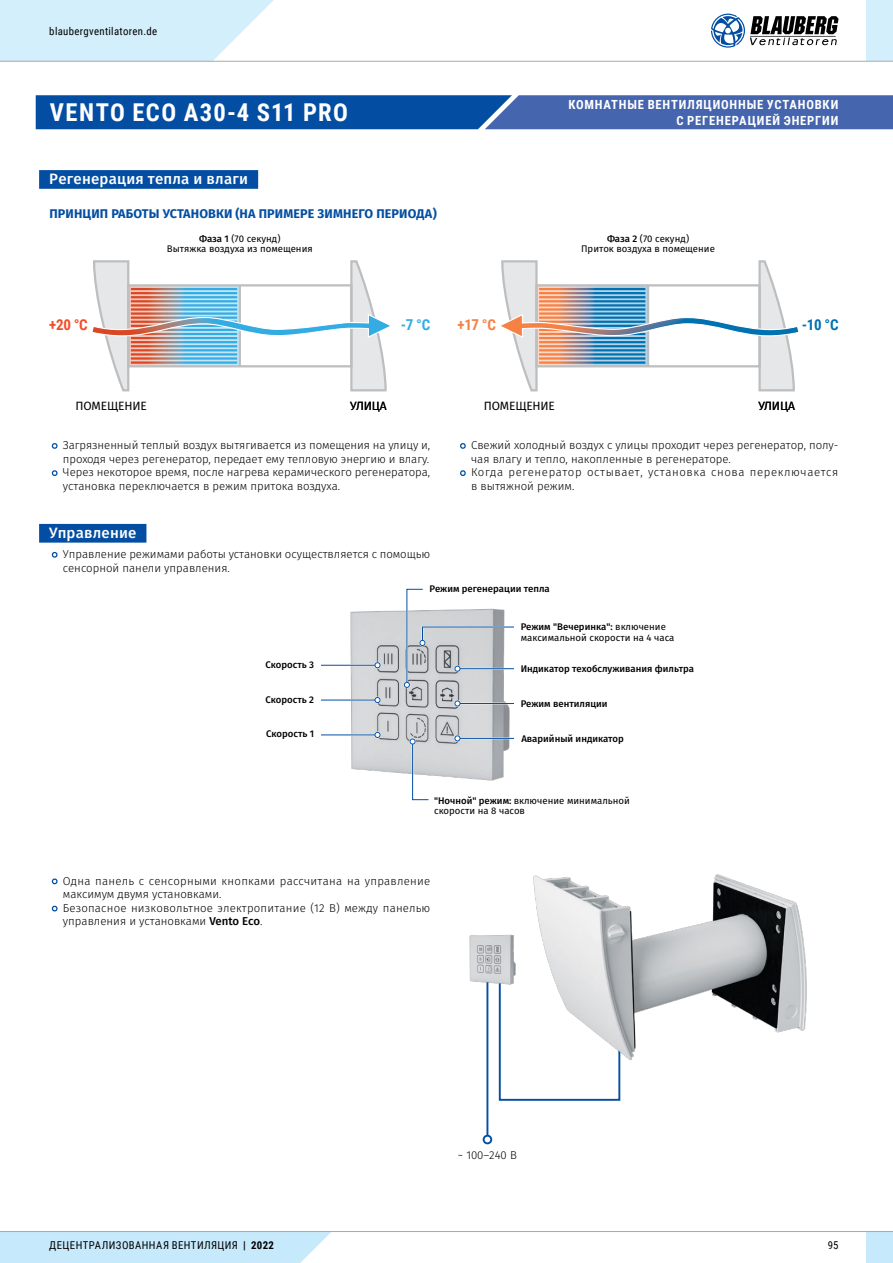
<style>
.page{position:relative;width:893px;height:1263px;background:#fff}
.page>*{position:absolute;margin:0;border:0;box-sizing:border-box;transform-origin:0 0}
.t1{font:700 24.6px "Roboto Condensed";letter-spacing:.055em;color:#fff}
.t2{font:500 15px "Fira Sans";letter-spacing:.01em;color:#fff}
.t3{font:700 15px "Roboto Condensed";color:#f04e29}
.t4{font:700 15px "Roboto Condensed";color:#f58145}
.t5{font:700 15px "Roboto Condensed";color:#0071b1}
.t6{font:700 15px "Roboto Condensed";color:#33ace3}
.t7{font:700 12.6px/15.3px "Roboto Condensed";letter-spacing:.065em;color:#fff;text-align:right}
.t8{font:700 12.6px "Fira Sans";letter-spacing:.01em;color:#034ea2}
.t9{font:12px "Fira Sans";letter-spacing:-.015em;color:#000}
.t10{font:300 11.4px/13.6px "Fira Sans";color:#000}
.t11{font:10.8px "Roboto Condensed";letter-spacing:.035em;color:#000}
.t12{font:9.6px/10.2px "Fira Sans";color:#000;text-align:center}
.t13{font:500 9.6px "Fira Sans";color:#000}
.s1{font-weight:500}
.s2{font-weight:700}
</style>
<div class="page">
<div style="left:866px;top:1231px;width:27px;height:32px;background:#c6eafb"></div>
<div style="left:0;top:1232px;width:331px;height:31px;background:#c6eafb"></div>
<hr style="left:0;top:1231px;width:893px;height:1px;background:#a7a9ac">
<div style="left:866px;top:0;width:27px;height:61px;background:#d3effc"></div>
<svg style="left:711px;top:14px;width:127px;height:34px"></svg>
<svg style="left:0;top:0;width:295px;height:61px"></svg>
<hr style="left:0;top:61px;width:893px;height:1px;background:#a7a9ac">
<svg style="left:36px;top:95px;width:857px;height:34px;background:#255ba9"></svg>
<svg style="left:486px;top:984px;width:135px;height:153px"></svg>
<div style="left:483px;top:1135px;width:9px;height:9px;border:2px solid #034ea2;border-radius:50%"></div>
<img style="left:470px;top:935px;width:46px;height:49px">
<img style="left:531px;top:874px;width:276px;height:188px">
<div style="left:39px;top:170px;width:219px;height:19px;background:#034ea2"></div>
<div style="left:39px;top:524px;width:107px;height:19px;background:#034ea2"></div>
<svg style="left:51px;top:551px;width:7px;height:7px"></svg>
<svg style="left:51px;top:878px;width:7px;height:7px"></svg>
<svg style="left:51px;top:905px;width:7px;height:7px"></svg>
<svg style="left:51px;top:443px;width:7px;height:6px"></svg>
<svg style="left:51px;top:470px;width:7px;height:6px"></svg>
<svg style="left:460px;top:443px;width:6px;height:6px"></svg>
<svg style="left:460px;top:470px;width:6px;height:6px"></svg>
<svg style="left:92px;top:260px;width:298px;height:132px"></svg>
<svg style="left:501px;top:260px;width:298px;height:132px"></svg>
<img style="left:350px;top:610px;width:160px;height:171px">
<div style="left:409px;top:738px;width:7px;height:7px;border:2px solid #fff;border-radius:50%"></div>
<svg style="left:410px;top:738px;width:20px;height:63px"></svg>
<hr style="left:321px;top:734px;width:56px;height:2px;background:#fff">
<div style="left:374px;top:731px;width:7px;height:7px;border:2px solid #fff;border-radius:50%"></div>
<hr style="left:321px;top:734px;width:56px;height:1px;background:#034ea2">
<svg style="left:375px;top:732px;width:5px;height:6px"></svg>
<hr style="left:321px;top:699px;width:56px;height:2px;background:#fff">
<div style="left:374px;top:697px;width:7px;height:6px;border:2px solid #fff;border-radius:50%"></div>
<hr style="left:321px;top:700px;width:56px;height:1px;background:#034ea2">
<svg style="left:375px;top:697px;width:5px;height:6px"></svg>
<hr style="left:321px;top:664px;width:56px;height:2px;background:#fff">
<div style="left:374px;top:662px;width:7px;height:7px;border:2px solid #fff;border-radius:50%"></div>
<hr style="left:321px;top:665px;width:56px;height:1px;background:#034ea2">
<svg style="left:375px;top:662px;width:5px;height:6px"></svg>
<hr style="left:458px;top:737px;width:56px;height:2px;background:#fff">
<div style="left:454px;top:735px;width:7px;height:7px;border:2px solid #fff;border-radius:50%"></div>
<hr style="left:458px;top:738px;width:56px;height:1px;background:#034ea2">
<svg style="left:454px;top:735px;width:6px;height:6px"></svg>
<div style="left:454px;top:700px;width:7px;height:7px;border:2px solid #fff;border-radius:50%"></div>
<hr style="left:458px;top:703px;width:56px;height:1px;background:#034ea2">
<svg style="left:454px;top:700px;width:6px;height:6px"></svg>
<div style="left:403px;top:681px;width:7px;height:7px;border:2px solid #fff;border-radius:50%"></div>
<svg style="left:404px;top:588px;width:110px;height:100px"></svg>
<p class="t11" style="left:49px;top:23px;width:109px">blaubergventilatoren.de</p>
<h1 class="t1" style="left:50px;top:95px;width:300px">VENTO ECO A30-4 S11 PRO</h1>
<h2 class="t2" style="left:49px;top:168px;width:200px">Регенерация тепла и влаги</h2>
<p class="t7" style="left:568px;top:97px;width:271px">КОМНАТНЫЕ ВЕНТИЛЯЦИОННЫЕ УСТАНОВКИ<br>С РЕГЕНЕРАЦИЕЙ ЭНЕРГИИ</p>
<p class="t8" style="left:49px;top:204px;width:389px">ПРИНЦИП РАБОТЫ УСТАНОВКИ (НА ПРИМЕРЕ ЗИМНЕГО ПЕРИОДА)</p>
<p class="t12" style="left:167px;top:234px;width:147px"><span class="s1">Фаза 1</span> (70 секунд)<br>Вытяжка воздуха из помещения</p>
<p class="t12" style="left:581px;top:234px;width:135px"><span class="s1">Фаза 2</span> (70 секунд)<br>Приток воздуха в помещение</p>
<h2 class="t3" style="left:49px;top:315px;width:40px">+20 °C</h2>
<h2 class="t6" style="left:401px;top:315px;width:31px">-7 °C</h2>
<h2 class="t4" style="left:458px;top:315px;width:40px">+17 °C</h2>
<h2 class="t5" style="left:802px;top:315px;width:38px">-10 °C</h2>
<p class="t9" style="left:76px;top:397px;width:73px">ПОМЕЩЕНИЕ</p>
<p class="t9" style="left:350px;top:397px;width:38px">УЛИЦА</p>
<p class="t9" style="left:484px;top:397px;width:73px">ПОМЕЩЕНИЕ</p>
<p class="t9" style="left:758px;top:397px;width:38px">УЛИЦА</p>
<p class="t10" style="left:63px;top:439px;width:369px;text-align:justify">Загрязненный теплый воздух вытягивается из помещения на улицу и, проходя через регенератор, передает ему тепловую энергию и влагу.<br>Через некоторое время, после нагрева керамического регенератора, установка переключается в режим притока воздуха.</p>
<p class="t10" style="left:471px;top:439px;width:369px">Свежий холодный воздух с улицы проходит через регенератор, полу&shy;чая влагу и тепло, накопленные в регенераторе.<br>Когда регенератор остывает, установка снова переключается в вытяжной режим.</p>
<h2 class="t2" style="left:49px;top:522px;width:89px">Управление</h2>
<p class="t10" style="left:63px;top:548px;width:369px">Управление режимами работы установки осуществляется с помощью сенсорной панели управления.</p>
<p class="t13" style="left:430px;top:581px;width:122px">Режим регенерации тепла</p>
<p class="t12" style="left:521px;top:623px;width:155px;text-align:left"><span class="s1">Режим "Вечеринка":</span> включение максимальной скорости на 4 часа</p>
<p class="t13" style="left:265px;top:658px;width:50px">Скорость 3</p>
<p class="t13" style="left:521px;top:661px;width:175px">Индикатор техобслуживания фильтра</p>
<p class="t13" style="left:265px;top:692px;width:50px">Скорость 2</p>
<p class="t13" style="left:521px;top:697px;width:88px">Режим вентиляции</p>
<p class="t13" style="left:266px;top:727px;width:50px">Скорость 1</p>
<p class="t13" style="left:521px;top:731px;width:104px">Аварийный индикатор</p>
<p class="t12" style="left:434px;top:796px;width:197px;text-align:left"><span class="s1">"Ночной" режим:</span> включение минимальной скорости на 8 часов</p>
<p class="t10" style="left:63px;top:874px;width:369px">Одна панель с сенсорными кнопками рассчитана на управление максимум двумя установками.<br>Безопасное низковольтное электропитание (12 В) между панелью управления и установками <span class="s1">Vento Eco</span>.</p>
<p class="t10" style="left:458px;top:1149px;width:61px">~ 100–240 В</p>
<p class="t11" style="left:49px;top:1238px;width:226px">ДЕЦЕНТРАЛИЗОВАННАЯ ВЕНТИЛЯЦИЯ <span class="s2">| 2022</span></p>
<p class="t11" style="left:828px;top:1238px;width:12px">95</p>
</div>
